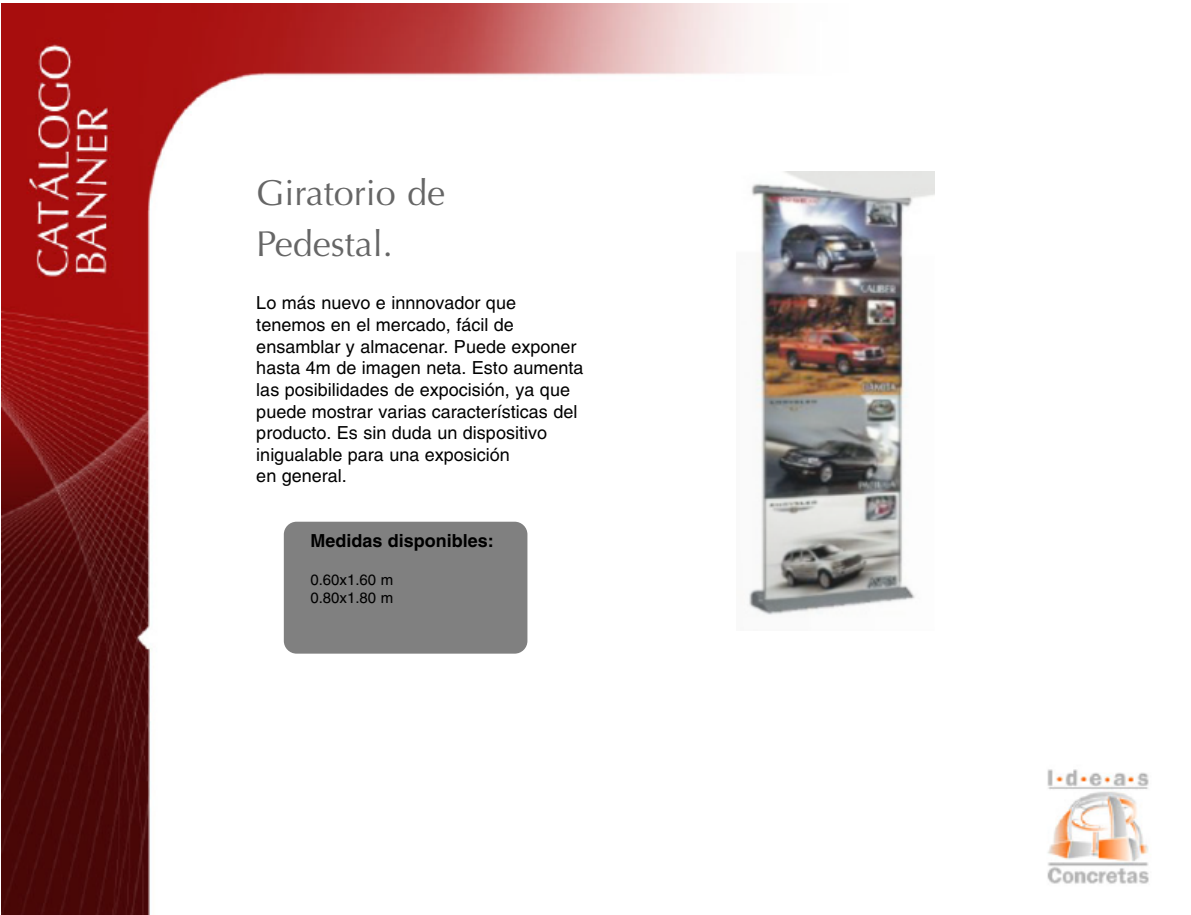
<style>
.page{position:relative;width:1191px;height:915px;background:#fff}
.page>*{position:absolute;margin:0;border:0;box-sizing:border-box;transform-origin:0 0}
.t1{font:36px/51.4px "Optima";color:#666}
.t2{font:18px/21.6px "Helvetica";color:#000}
.t3{font:700 18px "Helvetica";color:#000}
.t4{font:15px/18px "Helvetica";color:#000}
</style>
<div class="page">
<img style="left:1px;top:3px;width:1148px;height:911px">
<div style="left:646px;top:172px;width:408px;height:495px;background:#fff"></div>
<img style="left:749px;top:172px;width:185px;height:443px">
<div style="left:284px;top:521px;width:243px;height:132px;background:#808080;border-radius:13px"></div>
<h1 class="t1" style="left:256px;top:167px;width:190px">Giratorio de<br>Pedestal.</h1>
<p class="t2" style="left:256px;top:294px;width:329px">Lo más nuevo e innnovador que tenemos en el mercado, fácil de ensamblar y almacenar. Puede exponer hasta 4m de imagen neta. Esto aumenta las posibilidades de expocisión, ya que puede mostrar varias características del producto. Es sin duda un dispositivo inigualable para una exposición<br>en general.</p>
<p class="t3" style="left:310px;top:533px;width:185px">Medidas disponibles:</p>
<p class="t4" style="left:310px;top:571px;width:84px">0.60x1.60 m<br>0.80x1.80 m</p>
</div>
